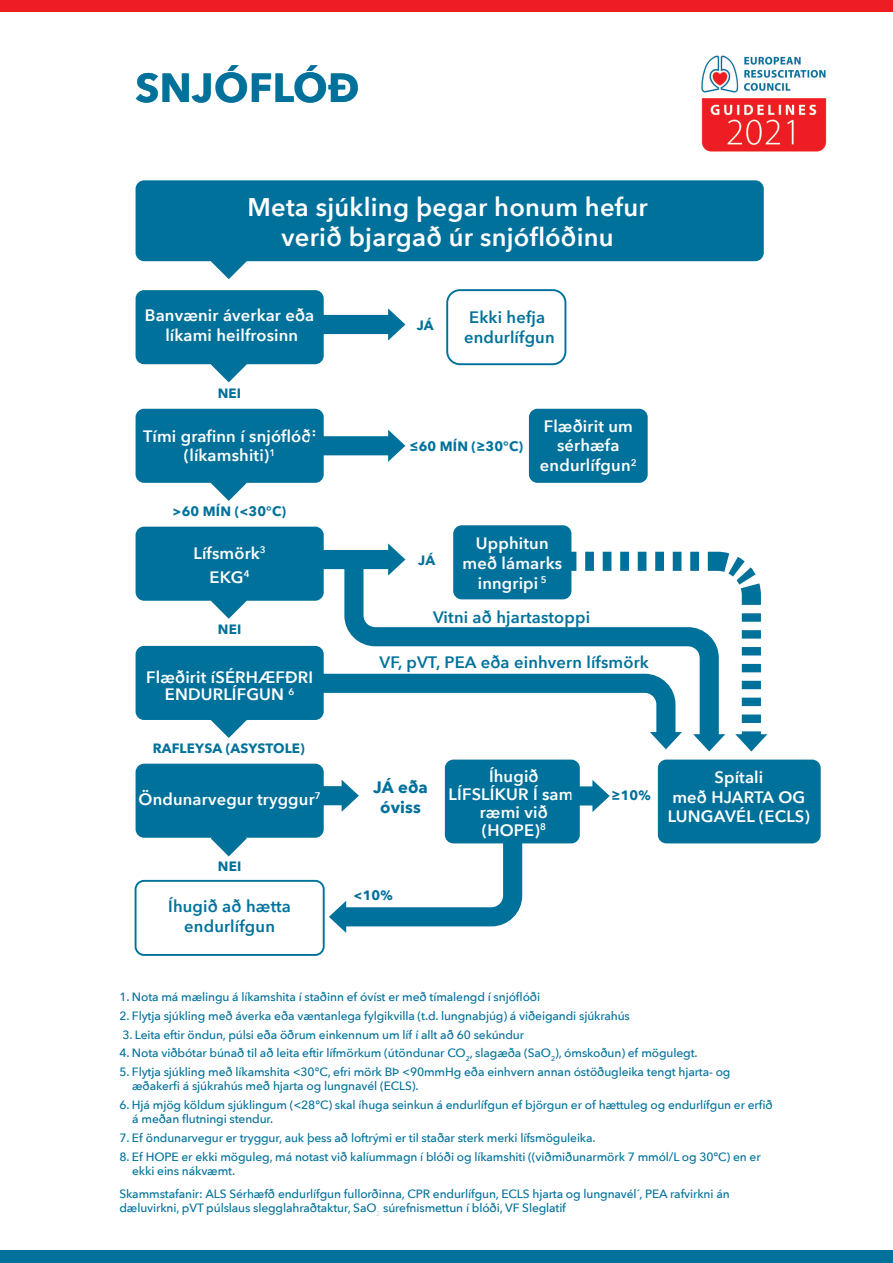
<style>
.page{position:relative;width:893px;height:1263px;background:#fff}
.page>*{position:absolute;margin:0;border:0;box-sizing:border-box;transform-origin:0 0}
.t1{font:700 40.5px "Avenir Next";letter-spacing:.01em;color:#00719b}
.t2{font:600 25.5px/30.6px "Avenir Next";letter-spacing:.01em;color:#fff;text-align:center}
.t3{font:600 16.5px/19.8px "Avenir Next";letter-spacing:.01em;color:#fff;text-align:center}
.t4{font:600 16.5px/19.8px "Avenir Next";letter-spacing:.01em;color:#00719b;text-align:center}
.t5{font:700 16.5px/19.8px "Avenir Next";letter-spacing:.01em;color:#00719b;text-align:center}
.t6{font:700 13.5px "Avenir Next";letter-spacing:.01em;color:#00719b}
.t7{font:500 12px/14.4px "Avenir Next";letter-spacing:-.01em;color:#00719b}
</style>
<div class="page">
<div style="left:658px;top:760px;width:163px;height:83px;background:#00719b;border-radius:9px"></div>
<div style="left:445px;top:760px;width:135px;height:83px;background:#00719b;border-radius:9px"></div>
<img style="left:701px;top:55px;width:126px;height:97px">
<svg style="left:320px;top:780px;width:212px;height:153px"></svg>
<svg style="left:571px;top:542px;width:199px;height:218px"></svg>
<svg style="left:735px;top:734px;width:32px;height:17px"></svg>
<div style="left:136px;top:180px;width:628px;height:81px;background:#00719b;border-radius:9px"></div>
<div style="left:136px;top:290px;width:188px;height:74px;background:#00719b;border-radius:9px"></div>
<div style="left:136px;top:409px;width:188px;height:74px;background:#00719b;border-radius:9px"></div>
<div style="left:136px;top:527px;width:188px;height:74px;background:#00719b;border-radius:9px"></div>
<div style="left:136px;top:764px;width:188px;height:74px;background:#00719b;border-radius:9px"></div>
<div style="left:136px;top:881px;width:188px;height:74px;background:#fff;border-radius:9px"></div>
<div style="left:135px;top:880px;width:190px;height:76px;border:2px solid #00719b;border-radius:9px"></div>
<div style="left:446px;top:289px;width:120px;height:76px;border:2px solid #00719b;border-radius:13px"></div>
<div style="left:529px;top:409px;width:119px;height:74px;background:#00719b;border-radius:9px"></div>
<div style="left:453px;top:525px;width:118px;height:74px;background:#00719b;border-radius:9px"></div>
<div style="left:136px;top:646px;width:188px;height:74px;background:#00719b;border-radius:9px"></div>
<svg style="left:335px;top:543px;width:393px;height:217px"></svg>
<svg style="left:693px;top:734px;width:32px;height:17px"></svg>
<svg style="left:315px;top:664px;width:370px;height:94px"></svg>
<div style="left:309px;top:550px;width:86px;height:19px;background:#00719b"></div>
<svg style="left:388px;top:543px;width:17px;height:33px"></svg>
<div style="left:309px;top:436px;width:86px;height:19px;background:#00719b"></div>
<svg style="left:388px;top:430px;width:17px;height:32px"></svg>
<div style="left:309px;top:315px;width:86px;height:19px;background:#00719b"></div>
<svg style="left:388px;top:308px;width:17px;height:33px"></svg>
<div style="left:571px;top:786px;width:28px;height:19px;background:#00719b"></div>
<svg style="left:592px;top:780px;width:18px;height:32px"></svg>
<div style="left:0;top:0;width:893px;height:11px;background:#ee1d23"></div>
<div style="left:0;top:1250px;width:893px;height:13px;background:#00719b"></div>
<svg style="left:211px;top:261px;width:36px;height:18px"></svg>
<svg style="left:211px;top:364px;width:36px;height:18px"></svg>
<svg style="left:211px;top:482px;width:36px;height:19px"></svg>
<svg style="left:211px;top:600px;width:36px;height:19px"></svg>
<svg style="left:211px;top:720px;width:36px;height:18px"></svg>
<svg style="left:211px;top:837px;width:36px;height:19px"></svg>
<p class="t1" style="left:136px;top:53px;width:225px">SNJÓFLÓÐ</p>
<p class="t2" style="left:247px;top:191px;width:402px">Meta sjúkling þegar honum hefur verið bjargað úr snjóflóðinu</p>
<p class="t3" style="left:145px;top:305px;width:171px">Banvænir áverkar eða líkami heilfrosinn</p>
<p class="t6" style="left:218px;top:381px;width:25px">NEI</p>
<p class="t3" style="left:143px;top:426px;width:175px">Tími grafinn í snjóflóði (líkamshiti)<sup>1</sup></p>
<p class="t6" style="left:173px;top:499px;width:115px">&gt;60 MÍN (&lt;30°C)</p>
<p class="t3" style="left:193px;top:541px;width:74px;line-height:24px">Lífsmörk<sup>3<br></sup>EKG<sup>4</sup></p>
<p class="t6" style="left:218px;top:617px;width:25px">NEI</p>
<p class="t3" style="left:146px;top:668px;width:169px;line-height:17.5px">Flæðirit íSÉRHÆFÐRI<br>ENDURLÍFGUN <sup>6</sup></p>
<p class="t6" style="left:153px;top:737px;width:154px">RAFLEYSA (ASYSTOLE)</p>
<p class="t3" style="left:139px;top:789px;width:184px">Öndunarvegur tryggur<sup>7</sup></p>
<p class="t6" style="left:218px;top:854px;width:25px">NEI</p>
<p class="t4" style="left:168px;top:896px;width:124px">Íhugið að hætta endurlífgun</p>
<p class="t6" style="left:417px;top:313px;width:18px">JÁ</p>
<p class="t4" style="left:464px;top:307px;width:92px">Ekki hefja endurlífgun</p>
<p class="t6" style="left:410px;top:434px;width:115px">≤60 MÍN (≥30°C)</p>
<p class="t3" style="left:540px;top:415px;width:98px">Flæðirit um sérhæfa endurlífgun<sup>2</sup></p>
<p class="t6" style="left:418px;top:549px;width:18px">JÁ</p>
<p class="t3" style="left:463px;top:533px;width:101px">Upphitun með lámarks inngripi <sup>5</sup></p>
<p class="t4" style="left:433px;top:607px;width:159px">Vitni að hjartastoppi</p>
<p class="t4" style="left:379px;top:652px;width:271px">VF, pVT, PEA eða einhvern lífsmörk</p>
<p class="t5" style="left:373px;top:777px;width:56px">JÁ eða óviss</p>
<p class="t6" style="left:354px;top:883px;width:41px">&lt;10%</p>
<p class="t3" style="left:449px;top:766px;width:132px;line-height:18px">Íhugið<br>LÍFSLÍKUR Í sam&shy;ræmi við</p>
<p class="t3" style="left:482px;top:820px;width:66px">(HOPE)<sup>8</sup></p>
<p class="t6" style="left:612px;top:783px;width:41px">≥10%</p>
<p class="t3" style="left:714px;top:767px;width:50px">Spítali</p>
<p class="t3" style="left:668px;top:787px;width:144px;text-align:left">með HJARTA OG<br>LUNGAVÉL (ECLS)</p>
<p class="t7" style="left:119px;top:989px;width:422px">1. Nota má mælingu á líkamshita í staðinn ef óvíst er með tímalengd í snjóflóði</p>
<p class="t7" style="left:119px;top:1008px;width:512px">2. Flytja sjúkling með áverka eða væntanlega fylgikvilla (t.d. lungnabjúg) á viðeigandi sjúkrahús</p>
<p class="t7" style="left:122px;top:1027px;width:403px">3. Leita eftir öndun, púlsi eða öðrum einkennum um líf í allt að 60 sekúndur</p>
<p class="t7" style="left:119px;top:1045px;width:580px">4. Nota viðbótar búnað til að leita eftir lífmörkum (útöndunar CO<sub>2</sub>, slagæða (SaO<sub>2</sub>), ómskoðun) ef mögulegt.</p>
<p class="t7" style="left:132px;top:1064px;width:600px;text-indent:-13px">5. Flytja sjúkling með líkamshita &lt;30°C, efri mörk BÞ &lt;90mmHg eða einhvern annan óstöðugleika tengt hjarta- og æðakerfi á sjúkrahús með hjarta og lungnavél (ECLS).</p>
<p class="t7" style="left:132px;top:1097px;width:642px;text-indent:-13px">6. Hjá mjög köldum sjúklingum (&lt;28°C) skal íhuga seinkun á endurlífgun ef björgun er of hættuleg og endurlífgun er erfið á meðan flutningi stendur.</p>
<p class="t7" style="left:119px;top:1130px;width:478px">7. Ef öndunarvegur er tryggur, auk þess að loftrými er til staðar sterk merki lífsmöguleika.</p>
<p class="t7" style="left:132px;top:1149px;width:630px;text-indent:-13px">8. Ef HOPE er ekki möguleg, má notast við kalíummagn í blóði og líkamshiti ((viðmiðunarmörk 7 mmól/L og 30°C) en er ekki eins nákvæmt.</p>
<p class="t7" style="left:119px;top:1186px;width:612px">Skammstafanir: ALS Sérhæfð endurlífgun fullorðinna, CPR endurlífgun, ECLS hjarta og lungnavél´, PEA rafvirkni án dæluvirkni, pVT púlslaus slegglahraðtaktur, SaO<sub>2</sub> súrefnismettun í blóði, VF Sleglatif</p>
</div>
